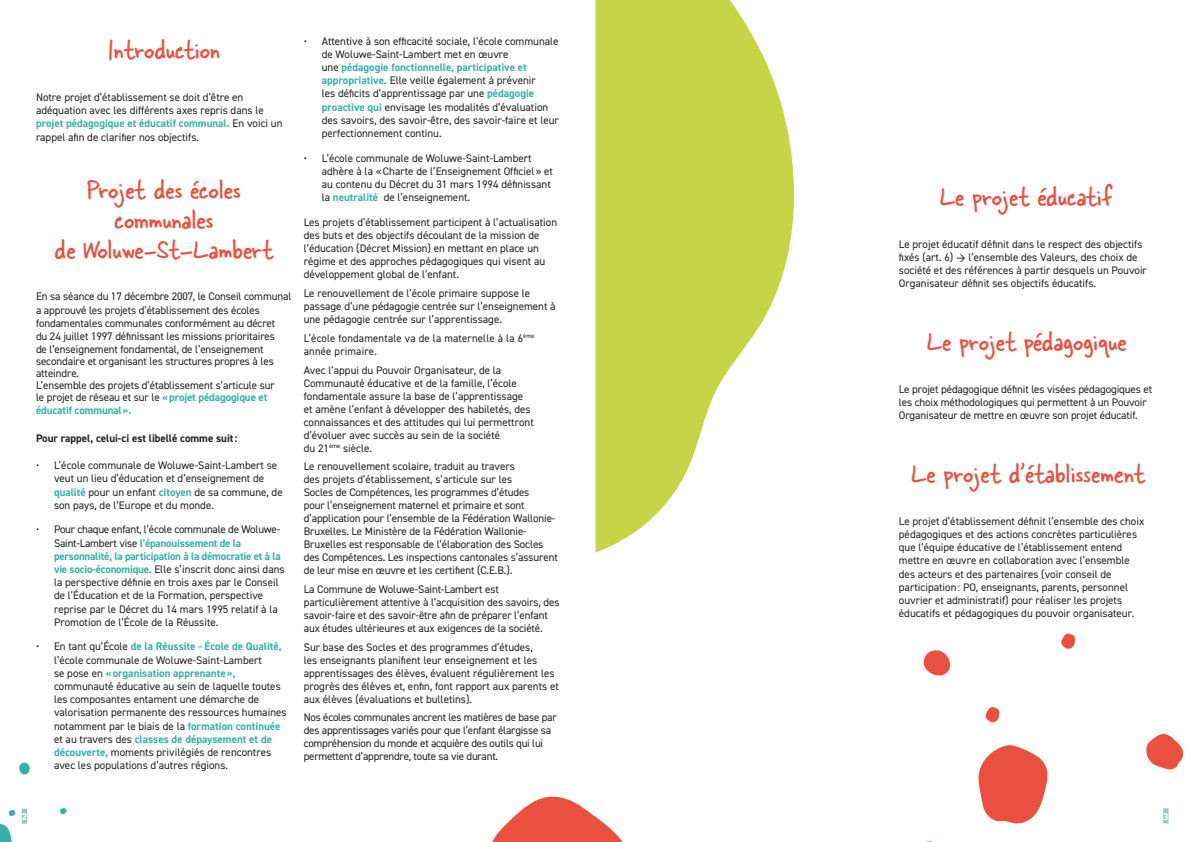
<style>
.page{position:relative;width:1191px;height:842px;background:#fff}
.page>*{position:absolute;margin:0;border:0;box-sizing:border-box;transform-origin:0 0}
.t1{font:30px/30px "Skippy Sharp";color:#e9503f;text-align:center}
.Style_de_paragraphe{font:11px/13.2px "DIN2014";color:#231f20}
.Style_de_paragraphe-2{font:11px/13px "DIN2014";letter-spacing:-.02em;color:#231f20}
.Style_de_paragraphe-3{font:11px/13px "DIN2014";letter-spacing:.02em;color:#231f20}
.t2{font:700 11px "DIN2014";color:#231f20}
.Style_de_paragraphe-4{font:700 11px "DIN2014";letter-spacing:-.01em;color:#37b1a7}
.t3{font:700 10px "DIN2014";color:#fff}
.s1{font-weight:700;color:#37b1a7}
</style>
<div class="page">
<div style="left:22px;top:809px;width:5px;height:15px;background:#93cbc6"></div>
<div style="left:1163px;top:808px;width:5px;height:15px;background:#93cbc6"></div>
<svg style="left:595px;top:0;width:199px;height:553px;fill:#c6d448"></svg>
<svg style="left:492px;top:796px;width:131px;height:46px"></svg>
<svg style="left:0;top:824px;width:12px;height:18px"></svg>
<svg style="left:19px;top:762px;width:11px;height:12px"></svg>
<svg style="left:60px;top:808px;width:7px;height:6px"></svg>
<svg style="left:9px;top:810px;width:6px;height:6px"></svg>
<svg style="left:978px;top:745px;width:70px;height:79px"></svg>
<svg style="left:1146px;top:734px;width:37px;height:35px"></svg>
<svg style="left:923px;top:650px;width:28px;height:26px"></svg>
<svg style="left:1061px;top:633px;width:14px;height:16px"></svg>
<svg style="left:985px;top:707px;width:14px;height:15px"></svg>
<p class="t1" style="left:108px;top:35px;width:114px">Introduction</p>
<p class="Style_de_paragraphe" style="left:36px;top:90px;width:248px">Notre projet d’établissement se doit d’être en adéquation avec les différents axes repris dans le <span class="s1">projet pédagogique et éducatif communal.</span> En voici un rappel afin de clarifier nos objectifs.</p>
<p class="t1" style="left:55px;top:174px;width:220px">Projet des écoles communales<br>de Woluwe-St-Lambert</p>
<p class="Style_de_paragraphe" style="left:36px;top:290px;width:257px">En sa séance du 17 décembre 2007, le Conseil communal a approuvé les projets d’établissement des écoles fondamentales communales conformément au décret<br>du 24 juillet 1997 définissant les missions prioritaires<br>de l’enseignement fondamental, de l’enseignement</p>
<p class="Style_de_paragraphe" style="left:36px;top:355px;width:239px;line-height:12px">secondaire et organisant les structures propres à les atteindre.</p>
<p class="Style_de_paragraphe" style="left:36px;top:379px;width:240px;line-height:12px">L’ensemble des projets d’établissement s’articule sur le projet de réseau et sur le <span class="s1">«projet pédagogique et</span></p>
<p class="Style_de_paragraphe-4" style="left:36px;top:403px;width:97px">éducatif communal».</p>
<p class="t2" style="left:36px;top:431px;width:203px">Pour rappel, celui-ci est libellé comme suit:</p>
<p class="Style_de_paragraphe" style="left:54px;top:459px;width:230px;text-indent:-18px">• L’école communale de Woluwe-Saint-Lambert se veut un lieu d’éducation et d’enseignement de <span class="s1">qualité</span> pour un enfant <span class="s1">citoyen</span> de sa commune, de son pays, de l’Europe et du monde.</p>
<p class="Style_de_paragraphe" style="left:54px;top:523px;width:232px;text-indent:-18px">• Pour chaque enfant, l’école communale de Woluwe-Saint-Lambert vise <span class="s1">l’épanouissement de la personnalité, la participation à la démocratie et à la vie socio-économique.</span> Elle s’inscrit donc ainsi dans la perspective définie en trois axes par le Conseil de l’Éducation et de la Formation, perspective reprise par le Décret du 14 mars 1995 relatif à la Promotion de l’École de la Réussite.</p>
<p class="Style_de_paragraphe" style="left:54px;top:640px;width:234px;text-indent:-18px">• En tant qu’École <span class="s1">de la Réussite - École de Qualité, </span>l’école communale de Woluwe-Saint-Lambert<br>se pose en <span class="s1">«organisation apprenante», </span>communauté éducative au sein de laquelle toutes les composantes entament une démarche de valorisation permanente des ressources humaines notamment par le biais de la <span class="s1">formation continuée </span>et au travers des <span class="s1">classes de dépaysement et de découverte,</span> moments privilégiés de rencontres avec les populations d’autres régions.</p>
<p class="Style_de_paragraphe" style="left:322px;top:34px;width:239px;text-indent:-18px">• Attentive à son efficacité sociale, l’école communale de Woluwe-Saint-Lambert met en œuvre<br>une <span class="s1">pédagogie fonctionnelle, participative et appropriative.</span> Elle veille également à prévenir<br>les déficits d’apprentissage par une <span class="s1">pédagogie proactive qui</span> envisage les modalités d’évaluation des savoirs, des savoir-être, des savoir-faire et leur perfectionnement continu.</p>
<p class="Style_de_paragraphe" style="left:322px;top:151px;width:233px;text-indent:-18px">• L’école communale de Woluwe-Saint-Lambert adhère à la «Charte de l’Enseignement Officiel» et au contenu du Décret du 31 mars 1994 définissant la <span class="s1">neutralité</span> de l’enseignement.</p>
<p class="Style_de_paragraphe" style="left:304px;top:215px;width:255px">Les projets d’établissement participent à l’actualisation des buts et des objectifs découlant de la mission de l’éducation (Décret Mission) en mettant en place un régime et des approches pédagogiques qui visent au développement global de l’enfant.</p>
<p class="Style_de_paragraphe" style="left:304px;top:287px;width:253px">Le renouvellement de l’école primaire suppose le passage d’une pédagogie centrée sur l’enseignement à une pédagogie centrée sur l’apprentissage.</p>
<p class="Style_de_paragraphe-3" style="left:304px;top:331px;width:232px">L’école fondamentale va de la maternelle à la 6<sup>ème </sup>année primaire.</p>
<p class="Style_de_paragraphe" style="left:304px;top:363px;width:231px">Avec l’appui du Pouvoir Organisateur, de la Communauté éducative et de la famille, l’école fondamentale assure la base de l’apprentissage et amène l’enfant à développer des habiletés, des connaissances et des attitudes qui lui permettront d’évoluer avec succès au sein de la société<br>du 21<sup>ème</sup> siècle.</p>
<p class="Style_de_paragraphe" style="left:304px;top:460px;width:256px">Le renouvellement scolaire, traduit au travers<br>des projets d’établissement, s’articule sur les<br>Socles de Compétences, les programmes d’études<br>pour l’enseignement maternel et primaire et sont d’application pour l’ensemble de la Fédération Wallonie-Bruxelles. Le Ministère de la Fédération Wallonie-Bruxelles est responsable de l’élaboration des Socles des Compétences. Les inspections cantonales s’assurent de leur mise en œuvre et les certifient (C.E.B.).</p>
<p class="Style_de_paragraphe" style="left:304px;top:582px;width:257px">La Commune de Woluwe-Saint-Lambert est particulièrement attentive à l’acquisition des savoirs, des savoir-faire et des savoir-être afin de préparer l’enfant aux études ultérieures et aux exigences de la société.</p>
<p class="Style_de_paragraphe" style="left:304px;top:640px;width:257px">Sur base des Socles et des programmes d’études,<br>les enseignants planifient leur enseignement et les apprentissages des élèves, évaluent régulièrement les progrès des élèves et, enfin, font rapport aux parents et aux élèves (évaluations et bulletins).</p>
<p class="Style_de_paragraphe-2" style="left:304px;top:711px;width:254px">Nos écoles communales ancrent les matières de base par des apprentissages variés pour que l’enfant élargisse sa compréhension du monde et acquière des outils qui lui permettent d’apprendre, toute sa vie durant.</p>
<p class="t1" style="left:939px;top:181px;width:175px">Le projet éducatif</p>
<p class="Style_de_paragraphe" style="left:899px;top:237px;width:249px">Le projet éducatif définit dans le respect des objectifs fixés (art. 6) → l’ensemble des Valeurs, des choix de société et des références à partir desquels un Pouvoir Organisateur définit ses objectifs éducatifs.</p>
<p class="t1" style="left:926px;top:327px;width:202px">Le projet pédagogique</p>
<p class="Style_de_paragraphe" style="left:899px;top:382px;width:255px">Le projet pédagogique définit les visées pédagogiques et les choix méthodologiques qui permettent à un Pouvoir<br>Organisateur de mettre en œuvre son projet éducatif.</p>
<p class="t1" style="left:911px;top:459px;width:235px">Le projet d’établissement</p>
<p class="Style_de_paragraphe" style="left:899px;top:514px;width:247px">Le projet d’établissement définit l’ensemble des choix pédagogiques et des actions concrètes particulières que l’équipe éducative de l’établissement entend mettre en œuvre en collaboration avec l’ensemble des acteurs et des partenaires (voir conseil de participation: PO, enseignants, parents, personnel ouvrier et administratif) pour réaliser les projets éducatifs et pédagogiques du pouvoir organisateur.</p>
<p class="t3" style="left:22px;top:810px;width:7px">2</p>
<p class="t3" style="left:1163px;top:810px;width:7px">3</p>
</div>
